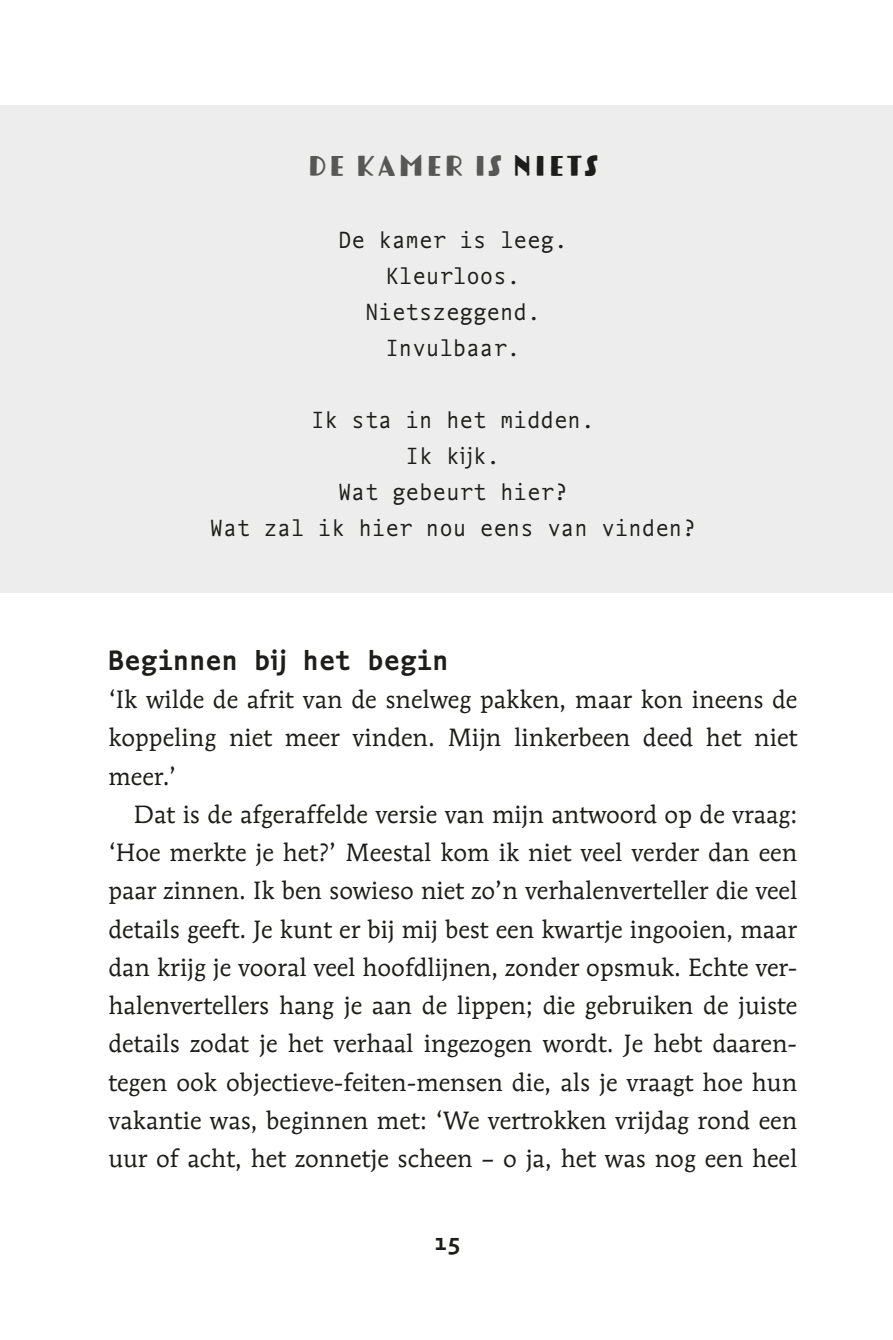
<style>
.page{position:relative;width:893px;height:1340px;background:#fff}
.page>*{position:absolute;margin:0;border:0;box-sizing:border-box;transform-origin:0 0}
.t1{font:29.25px "Tomarik Display";color:#575756}
.t2{font:700 27px "Nexus Typewriter Pro";color:#1d1d1b}
.t3{font:24.75px/38.2px "Mendoza Roman Std";color:#1d1d1b;text-align:justify}
.t4{font:22.5px/36px "Nexus Typewriter Pro";color:#1d1d1b;text-align:center}
.t5{font:700 22.5px "Nexus Typewriter Pro";color:#1d1d1b}
.s1{color:#1d1d1b}
</style>
<div class="page">
<div style="left:0;top:105px;width:893px;height:488px;background:#ededed"></div>
<p class="t1" style="left:306px;top:141px;width:294px">DE KAMER IS <span class="s1">NIETS</span></p>
<p class="t4" style="left:338px;top:220px;width:231px">De kamer is leeg.<br>Kleurloos.<br>Nietszeggend.<br>Invulbaar.</p>
<p class="t4" style="left:210px;top:400px;width:488px">Ik sta in het midden.<br>Ik kĳk.<br>Wat gebeurt hier?<br>Wat zal ik hier nou eens van vinden?</p>
<p class="t2" style="left:108px;top:638px;width:342px">Beginnen bĳ het begin</p>
<p class="t3" style="left:108px;top:680px;width:690px">‘Ik wilde de afrit van de snelweg pakken, maar kon ineens de koppeling niet meer vinden. Mijn linkerbeen deed het niet meer.’</p>
<p class="t3" style="left:108px;top:794px;width:690px;text-indent:26px">Dat is de afgeraffelde versie van mijn antwoord op de vraag: ‘Hoe merkte je het?’ Meestal kom ik niet veel verder dan een paar zinnen. Ik ben sowieso niet zo’n verhalenverteller die veel details geeft. Je kunt er bij mij best een kwartje ingooien, maar dan krijg je vooral veel hoofdlijnen, zonder opsmuk. Echte ver&shy;halenvertellers hang je aan de lippen; die gebruiken de juiste details zodat je het verhaal ingezogen wordt. Je hebt daaren&shy;tegen ook objectieve-feiten-mensen die, als je vraagt hoe hun vakantie was, beginnen met: ‘We vertrokken vrijdag rond een uur of acht, het zonnetje scheen – o ja, het was nog een heel</p>
<p class="t5" style="left:434px;top:1223px;width:28px">15</p>
</div>
